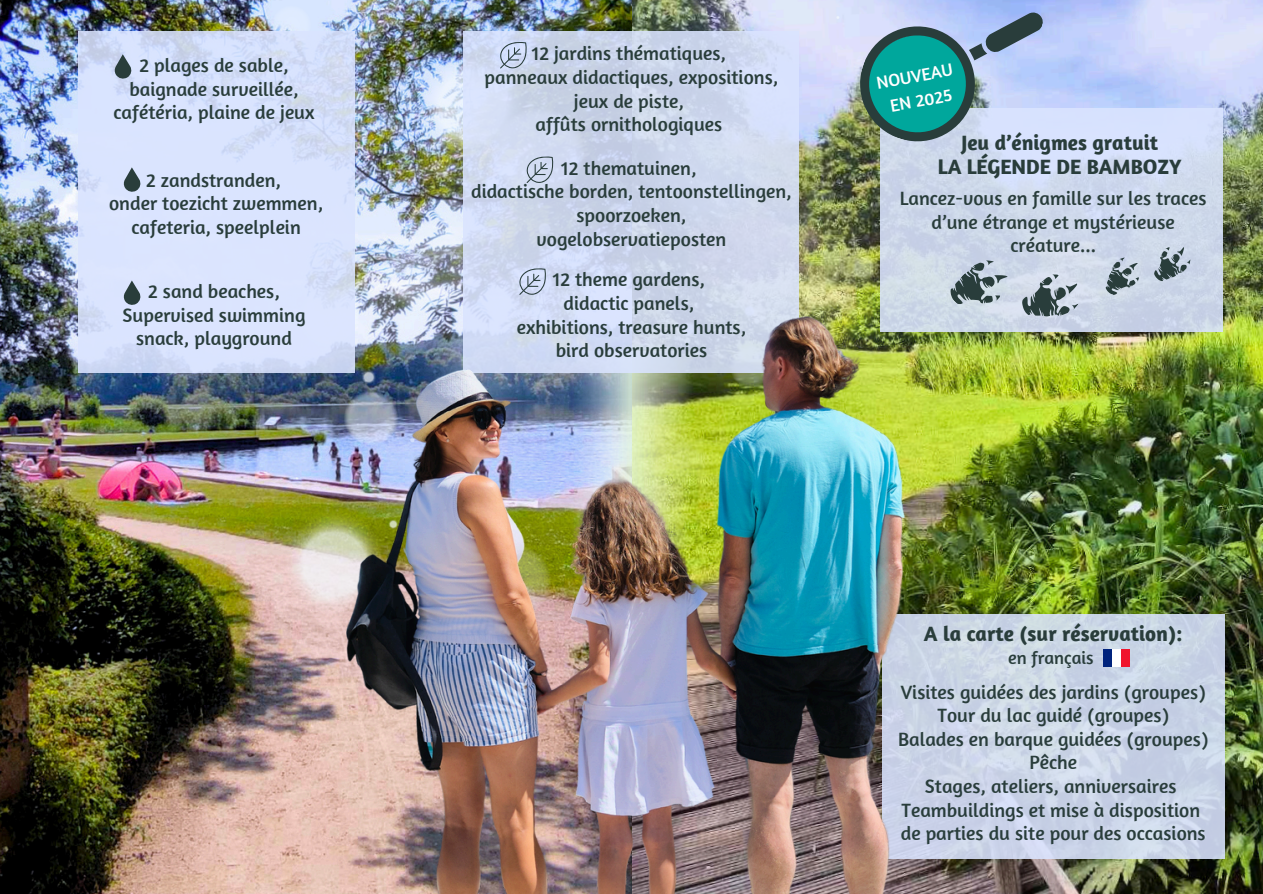
<style>
.page{position:relative;width:1263px;height:894px;background:#fff}
.page>*{position:absolute;margin:0;border:0;box-sizing:border-box;transform-origin:0 0}
.t1{font:700 21.15px/24.8px "Amaranth";color:#293d3b;text-align:center}
.t2{font:19.65px/23.7px "Amaranth";color:#293d3b;text-align:center}
.t3{font:18.15px "Amaranth";color:#293d3b}
.t4{font:18px/25px "Amaranth";color:#fff;text-align:center}
</style>
<div class="page">
<img style="left:631px;top:0;width:632px;height:893px">
<img style="left:0;top:0;width:631px;height:204px">
<img style="left:98px;top:5px;width:954px;height:199px">
<div style="left:78px;top:31px;width:276px;height:341px;background:#dae4ff"></div>
<svg style="left:114px;top:54px;width:18px;height:26px"></svg>
<svg style="left:123px;top:167px;width:18px;height:25px"></svg>
<svg style="left:464px;top:31px;width:335px;height:173px;background:#ced7ee"></svg>
<svg style="left:500px;top:42px;width:27px;height:26px"></svg>
<svg style="left:527px;top:156px;width:26px;height:27px"></svg>
<img style="left:0;top:204px;width:1257px;height:689px">
<div style="left:880px;top:108px;width:342px;height:224px;background:linear-gradient(to bottom,#d5e0fb,#cad5e1)"></div>
<svg style="left:1104px;top:227px;width:90px;height:87px;background:#b8c4d3"></svg>
<svg style="left:946px;top:222px;width:142px;height:142px;background:#b3c1b2"></svg>
<svg style="left:846px;top:0;width:199px;height:155px;background:#7cafbe"></svg>
<p class="t2" style="left:114px;top:53px;width:203px">2 plages de sable, baignade surveillée, cafétéria, plaine de jeux</p>
<p class="t2" style="left:109px;top:167px;width:216px">2 zandstranden,<br>onder toezicht zwemmen, cafeteria, speelplein</p>
<p class="t2" style="left:123px;top:279px;width:184px">2 sand beaches,<br>Supervised swimming snack, playground</p>
<h1 class="t2" style="left:485px;top:41px;width:295px">12 jardins thématiques,<br>panneaux didactiques, expositions, jeux de piste,<br>affûts ornithologiques</h1>
<h2 class="t2" style="left:471px;top:155px;width:322px">12 thematuinen,<br>didactische borden, tentoonstellingen, spoorzoeken,<br>vogelobservatieposten</h2>
<p class="t2" style="left:517px;top:267px;width:231px">12 theme gardens,<br>didactic panels, exhibitions, treasure hunts, bird observatories</p>
<p class="t4" style="left:874px;top:70px;width:79px;rotate:-10deg">NOUVEAU<br>EN 2025</p>
<h2 class="t1" style="left:938px;top:129px;width:245px">Jeu d’énigmes gratuit<br>LA LÉGENDE DE BAMBOZY</h2>
<p class="t2" style="left:900px;top:186px;width:308px">Lancez-vous en famille sur les traces d’une étrange et mystérieuse créature...</p>
<h2 class="t1" style="left:924px;top:620px;width:260px">A la carte (sur réservation):</h2>
<p class="t2" style="left:898px;top:679px;width:312px">Visites guidées des jardins (groupes)<br>Tour du lac guidé (groupes)<br>Balades en barque guidées (groupes)<br>Pêche<br>Stages, ateliers, anniversaires<br>Teambuildings et mise à disposition de parties du site pour des occasions</p>
<p class="t3" style="left:1008px;top:646px;width:87px">en français</p>
</div>
